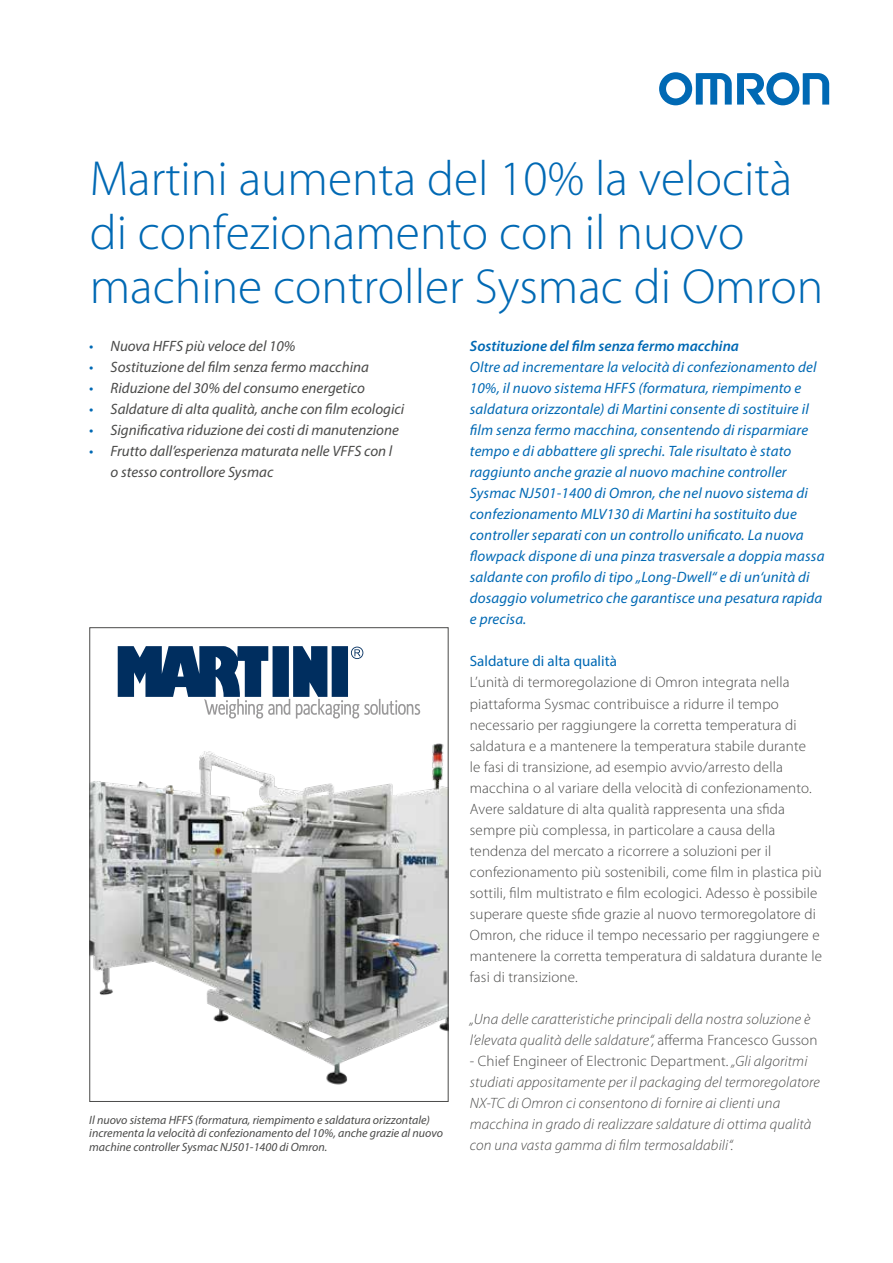
<style>
.page{position:relative;width:893px;height:1263px;background:#fff}
.page>*{position:absolute;margin:0;border:0;box-sizing:border-box;transform-origin:0 0}
.t1{font:300 49.5px/54px "Myriad Pro";color:#0069b4}
.t2{font:300 15px/21px "Myriad Pro";letter-spacing:.01em;color:#4a4a49}
.t3{font:italic 15px/21px "Myriad Pro";letter-spacing:.01em;color:#0069b4}
.t4{font:italic 300 15px/21px "Myriad Pro";letter-spacing:.01em;color:#4a4a49}
.t5{font:italic 15px/21px "Myriad Pro";color:#4a4a49}
.t6{font:italic 600 15px "Myriad Pro";color:#0069b4}
.t7{font:15px "Myriad Pro";color:#0069b4}
.t8{font:italic 12px/13.5px "Myriad Pro";color:#4a4a49}
.s1{color:#0069b4}
.s2{font-style:normal}
</style>
<div class="page">
<svg style="left:659px;top:72px;width:170px;height:33px"></svg>
<img style="left:91px;top:743px;width:356px;height:342px">
<svg style="left:118px;top:646px;width:302px;height:72px"></svg>
<h1 class="t1" style="left:90px;top:152px;width:735px">Martini aumenta del 10% la velocità di confezionamento con il nuovo machine controller Sysmac di Omron</h1>
<p class="t5" style="left:89px;top:336px;width:208px"><span class="s1">•</span> Nuova HFFS più veloce del 10%</p>
<p class="t5" style="left:89px;top:357px;width:281px"><span class="s1">•</span> Sostituzione del film senza fermo macchina</p>
<p class="t5" style="left:89px;top:378px;width:277px"><span class="s1">•</span> Riduzione del 30% del consumo energetico</p>
<p class="t5" style="left:89px;top:399px;width:316px"><span class="s1">•</span> Saldature di alta qualità, anche con film ecologici</p>
<p class="t5" style="left:89px;top:420px;width:311px"><span class="s1">•</span> Significativa riduzione dei costi di manutenzione</p>
<p class="t5" style="left:111px;top:441px;width:283px;text-indent:-21px"><span class="s1">•</span> Frutto dall’esperienza maturata nelle VFFS con l o stesso controllore Sysmac</p>
<p class="t6" style="left:470px;top:337px;width:271px">Sostituzione del film senza fermo macchina</p>
<p class="t3" style="left:470px;top:357px;width:356px">Oltre ad incrementare la velocità di confezionamento del 10%, il nuovo sistema HFFS (formatura, riempimento e saldatura orizzontale) di Martini consente di sostituire il film senza fermo macchina, consentendo di risparmiare tempo e di abbattere gli sprechi. Tale risultato è stato raggiunto anche grazie al nuovo machine controller Sysmac NJ501-1400 di Omron, che nel nuovo sistema di confezionamento MLV130 di Martini ha sostituito due controller separati con un controllo unificato. La nuova flowpack dispone di una pinza trasversale a doppia massa saldante con profilo di tipo „Long-Dwell“ e di un‘unità di dosaggio volumetrico che garantisce una pesatura rapida e precisa.</p>
<p class="t7" style="left:470px;top:652px;width:148px">Saldature di alta qualità</p>
<p class="t2" style="left:470px;top:672px;width:354px">L’unità di termoregolazione di Omron integrata nella piattaforma Sysmac contribuisce a ridurre il tempo necessario per raggiungere la corretta temperatura di saldatura e a mantenere la temperatura stabile durante<br>le fasi di transizione, ad esempio avvio/arresto della macchina o al variare della velocità di confezionamento.<br>Avere saldature di alta qualità rappresenta una sfida sempre più complessa, in particolare a causa della tendenza del mercato a ricorrere a soluzioni per il confezionamento più sostenibili, come film in plastica più sottili, film multistrato e film ecologici. Adesso è possibile superare queste sfide grazie al nuovo termoregolatore di Omron, che riduce il tempo necessario per raggiungere e mantenere la corretta temperatura di saldatura durante le fasi di transizione.</p>
<p class="t4" style="left:470px;top:1008px;width:349px">„Una delle caratteristiche principali della nostra soluzione è l’elevata qualità delle saldature“, <span class="s2">afferma Francesco Gusson</span></p>
<p class="t4" style="left:470px;top:1050px;width:352px"><span class="s2">- Chief Engineer of Electronic Department.</span> „Gli algoritmi studiati appositamente per il packaging del termoregolatore NX-TC di Omron ci consentono di fornire ai clienti una macchina in grado di realizzare saldature di ottima qualità con una vasta gamma di film termosaldabili“.</p>
<p class="t8" style="left:89px;top:1113px;width:355px">Il nuovo sistema HFFS (formatura, riempimento e saldatura orizzontale) incrementa la velocità di confezionamento del 10%, anche grazie al nuovo machine controller Sysmac NJ501-1400 di Omron.</p>
</div>
